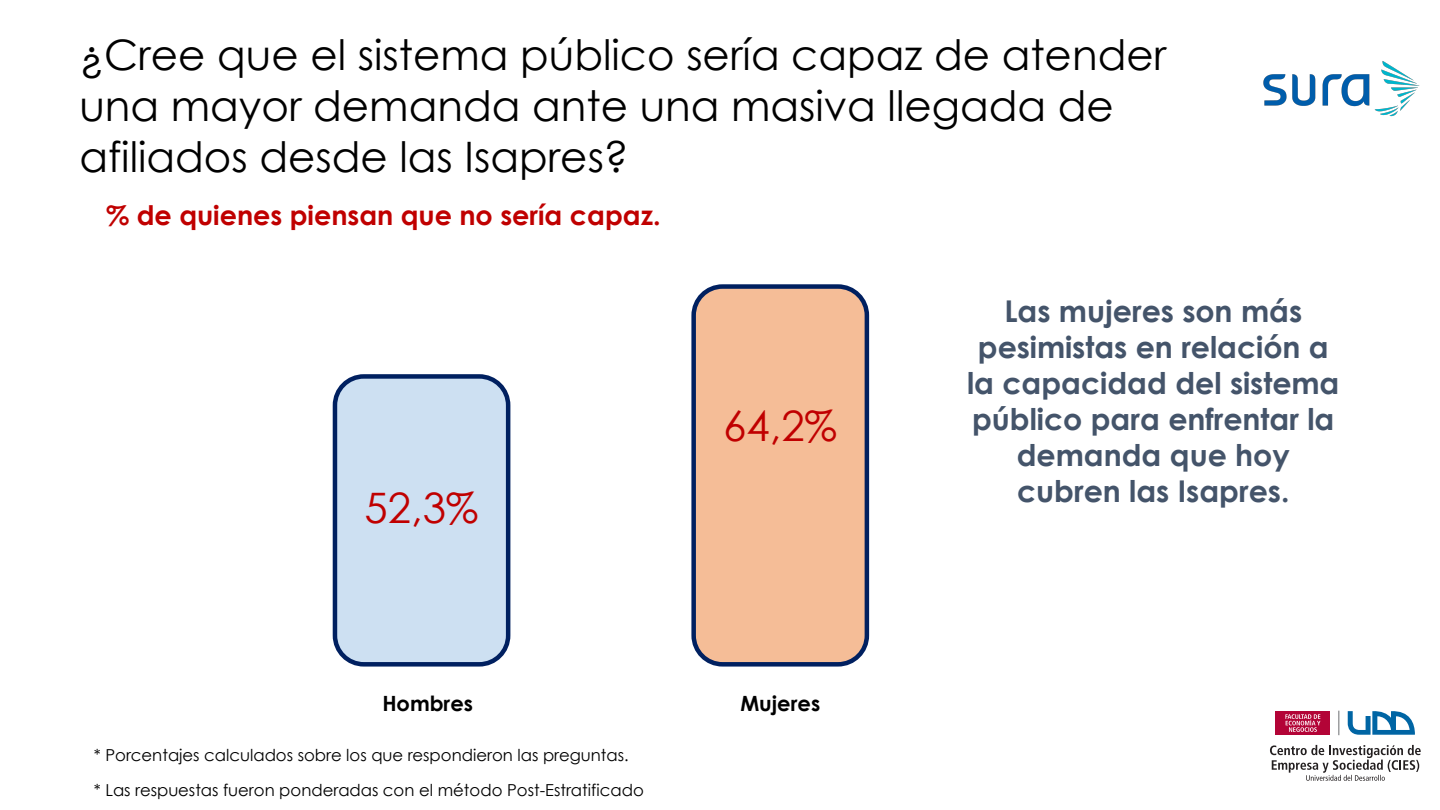
<style>
.page{position:relative;width:1440px;height:810px;background:#fff}
.page>*{position:absolute;margin:0;border:0;box-sizing:border-box;transform-origin:0 0}
.t1{font:42px/51px "Century Gothic";color:#000}
.t2{font:42px "Century Gothic";color:#c00000}
.t3{font:700 30px/36px "Century Gothic";color:#44546a;text-align:center}
.t4{font:700 27px "Century Gothic";color:#c00000}
.t5{font:700 21px "Century Gothic";color:#000}
.t6{font:16.5px "Century Gothic";color:#000}
</style>
<div class="page">
<div style="left:694px;top:287px;width:173px;height:377px;background:#f5bd97;border-radius:29px"></div>
<div style="left:691px;top:284px;width:178px;height:383px;border:4px solid #002060;border-radius:29px"></div>
<div style="left:335px;top:376px;width:173px;height:288px;background:#cde0f2;border-radius:29px"></div>
<div style="left:333px;top:374px;width:177px;height:293px;border:4px solid #002060;border-radius:29px"></div>
<svg style="left:1339px;top:711px;width:1px;height:24px"></svg>
<div style="left:1276px;top:711px;width:54px;height:24px;background:#b30437"></div>
<svg style="left:1348px;top:711px;width:67px;height:24px"></svg>
<svg style="left:1285px;top:714px;width:35px;height:18px"></svg>
<svg style="left:1270px;top:745px;width:151px;height:36px"></svg>
<img style="left:1263px;top:61px;width:157px;height:56px">
<h1 class="t1" style="left:79px;top:29px;width:1088px">¿Cree que el sistema público sería capaz de atender una mayor demanda ante una masiva llegada de afiliados desde las Isapres?</h1>
<h3 class="t4" style="left:106px;top:195px;width:556px">% de quienes piensan que no sería capaz.</h3>
<h1 class="t2" style="left:365px;top:479px;width:115px">52,3%</h1>
<h1 class="t2" style="left:723px;top:396px;width:115px">64,2%</h1>
<p class="t5" style="left:382px;top:687px;width:92px">Hombres</p>
<p class="t5" style="left:740px;top:687px;width:81px">Mujeres</p>
<p class="t6" style="left:94px;top:744px;width:536px">* Porcentajes calculados sobre los que respondieron las preguntas.</p>
<p class="t6" style="left:94px;top:779px;width:551px">* Las respuestas fueron ponderadas con el método Post-Estratificado</p>
<h2 class="t3" style="left:967px;top:292px;width:374px">Las mujeres son más pesimistas en relación a la capacidad del sistema público para enfrentar la demanda que hoy cubren las Isapres.</h2>
</div>
